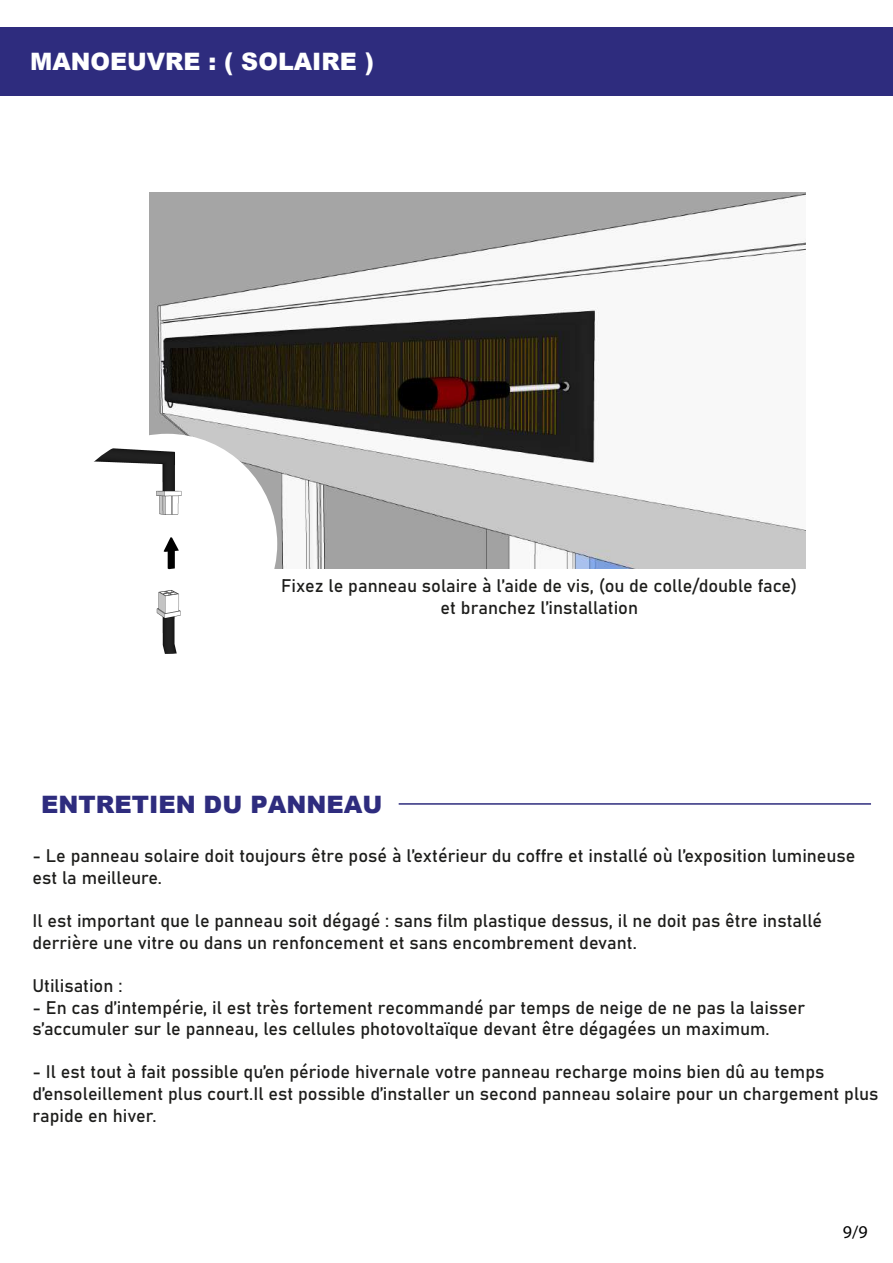
<style>
.page{position:relative;width:893px;height:1263px;background:#fff}
.page>*{position:absolute;margin:0;border:0;box-sizing:border-box;transform-origin:0 0}
.t1{font:900 24px "Arial";color:#fff}
.t2{font:900 24px "Arial";color:#2e2c7e}
.t3{font:18px/21.6px "Bahnschrift";color:#1d1d1b}
.t4{font:18px "Myriad Pro";color:#000}
</style>
<div class="page">
<div style="left:0;top:27px;width:893px;height:69px;background:#2e2c7e"></div>
<hr style="left:399px;top:803px;width:472px;height:2px;background:#2e2c7e">
<img style="left:149px;top:192px;width:657px;height:376px">
<img style="left:57px;top:434px;width:220px;height:220px;border-radius:110px">
<h1 class="t1" style="left:30px;top:44px;width:345px">MANOEUVRE : ( SOLAIRE )</h1>
<p class="t3" style="left:281px;top:574px;width:518px;text-align:center">Fixez le panneau solaire à l’aide de vis, (ou de colle/double face) et branchez l’installation</p>
<h1 class="t2" style="left:41px;top:787px;width:343px">ENTRETIEN DU PANNEAU</h1>
<p class="t3" style="left:32px;top:844px;width:824px">- Le panneau solaire doit toujours être posé à l’extérieur du coffre et installé où l’exposition lumineuse est la meilleure.</p>
<p class="t3" style="left:32px;top:909px;width:791px">Il est important que le panneau soit dégagé : sans film plastique dessus, il ne doit pas être installé derrière une vitre ou dans un renfoncement et sans encombrement devant.</p>
<p class="t3" style="left:32px;top:974px;width:92px">Utilisation :</p>
<p class="t3" style="left:32px;top:995px;width:774px">- En cas d’intempérie, il est très fortement recommandé par temps de neige de ne pas la laisser s’accumuler sur le panneau, les cellules photovoltaïque devant être dégagées un maximum.</p>
<p class="t3" style="left:32px;top:1060px;width:847px">- Il est tout à fait possible qu’en période hivernale votre panneau recharge moins bien dû au temps d’ensoleillement plus court.Il est possible d’installer un second panneau solaire pour un chargement plus rapide en hiver.</p>
<p class="t4" style="left:843px;top:1221px;width:26px">9/9</p>
</div>
